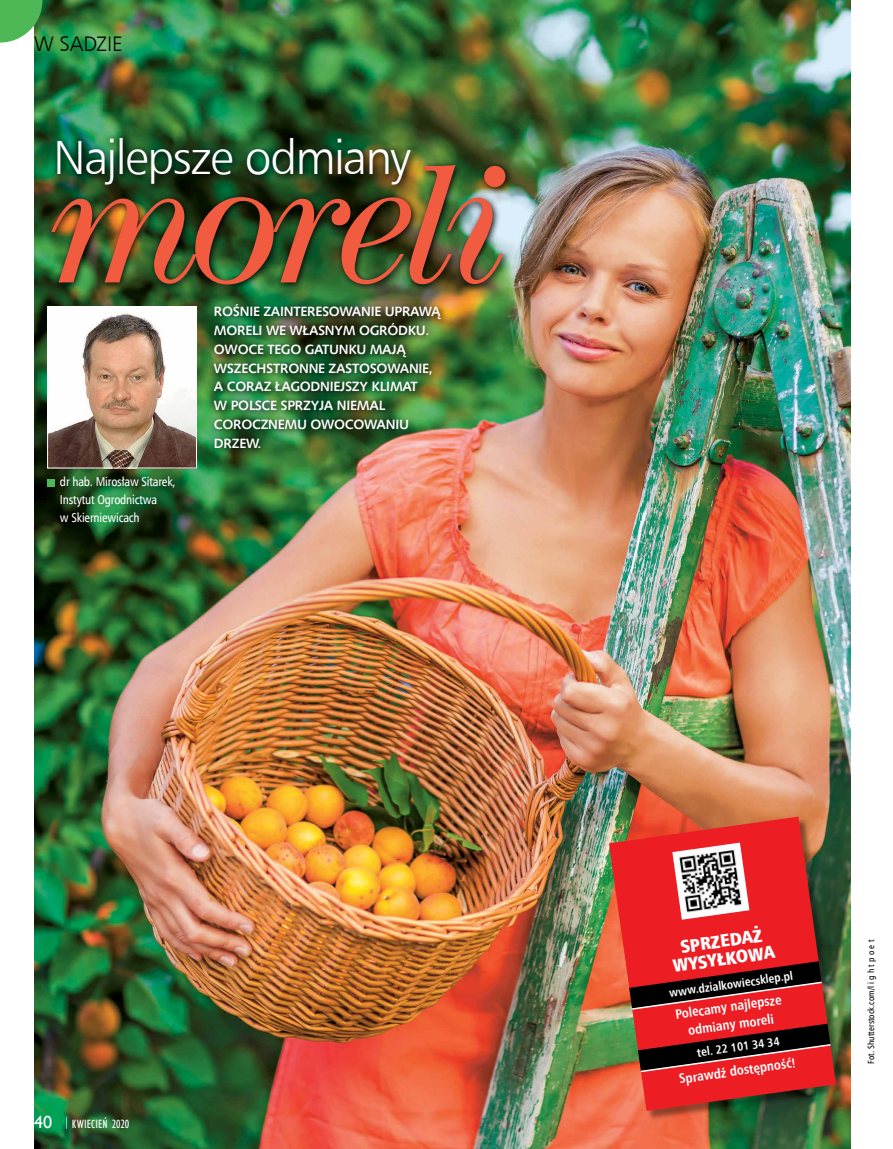
<style>
.page{position:relative;width:893px;height:1149px;background:#fff}
.page>*{position:absolute;margin:0;border:0;box-sizing:border-box;transform-origin:0 0}
.t1{font:italic 164.85px "Century 725 EU";letter-spacing:-.075em;color:#f15b40}
.t2{font:48px "Humnst 777 Lt EU";letter-spacing:-.035em;color:#fff}
.t3{font:21px "Humnst 777 Lt EU";letter-spacing:-.005em;color:#000}
.t4{font:18px/18px "Humnst 777 X Blk Cn EU";color:#fff;text-align:center}
.t5{font:700 13.5px/18.8px "Humanst 531 EU";letter-spacing:-.02em;color:#fff}
.t6{font:700 13.5px/18px "Humnst 777 Cn EU";color:#fff;text-align:center}
.t7{font:12.75px/18px "Humnst 777 Cn EU";letter-spacing:-.015em;color:#fff}
.t8{font:700 12px "Humnst 777 Cn EU";color:#fff}
.t9{font:12px "Humanst 521 Cn EU";letter-spacing:.005em;color:#fff}
.t10{font:9px "Humnst 777 Cn EU";color:#000}
.s1{font-family:"Humanst 521 EU";font-size:18px}
</style>
<div class="page">
<img style="left:34px;top:0;width:816px;height:1148px">
<img style="left:49px;top:308px;width:146px;height:158px">
<div style="left:47px;top:306px;width:150px;height:162px;border:1px solid #fff"></div>
<div style="left:47px;top:479px;width:7px;height:7px;background:#4eb857"></div>
<svg style="left:0;top:0;width:43px;height:43px;background:#5db864"></svg>
<div style="left:610px;top:817px;width:236px;height:303px;background:#000;opacity:.4"></div>
<svg style="left:609px;top:816px;width:227px;height:294px;background:#c5332b"></svg>
<svg style="left:607px;top:947px;width:244px;height:137px;background:#9f2c26"></svg>
<img style="left:672px;top:842px;width:77px;height:77px">
<img style="left:209px;top:299px;width:240px;height:157px">
<img style="left:52px;top:133px;width:367px;height:27px">
<img style="left:47px;top:160px;width:466px;height:133px">
<h3 class="t3" style="left:34px;top:31px;width:90px">W SADZIE</h3>
<h2 class="t2" style="left:53px;top:128px;width:359px">Najlepsze odmiany</h2>
<h1 class="t1" style="left:53px;top:122px;width:460px">moreli</h1>
<p class="t7" style="left:60px;top:472px;width:117px">dr hab. Mirosław Sitarek,<br>Instytut Ogrodnictwa<br>w Skierniewicach</p>
<p class="t5" style="left:214px;top:302px;width:228px">ROŚNIE ZAINTERESOWANIE UPRAWĄ<br>MORELI WE WŁASNYM OGRÓDKU.<br>OWOCE TEGO GATUNKU MAJĄ<br>WSZECHSTRONNE ZASTOSOWANIE,<br>A CORAZ ŁAGODNIEJSZY KLIMAT<br>W POLSCE SPRZYJA NIEMAL<br>COROCZNEMU OWOCOWANIU<br>DRZEW.</p>
<p class="t9" style="left:34px;top:1116px;width:97px"><span class="s1">40</span> | KWIECIEŃ 2020</p>
<h3 class="t4" style="left:669px;top:938px;width:104px;rotate:-8deg">SPRZEDAŻ<br>WYSYŁKOWA</h3>
<p class="t8" style="left:668px;top:984px;width:126px;rotate:-8deg">www.dzialkowiecsklep.pl</p>
<p class="t6" style="left:674px;top:1004px;width:109px;rotate:-8deg">Polecamy najlepsze odmiany moreli</p>
<p class="t8" style="left:696px;top:1044px;width:84px;rotate:-8deg">tel. 22 101 34 34</p>
<p class="t6" style="left:678px;top:1069px;width:119px;rotate:-8deg">Sprawdź dostępność!</p>
<p class="t10" style="left:865px;top:1063px;width:126px;rotate:-90deg">Fot. Shutterstock.com/l i g h t p o e t</p>
</div>
